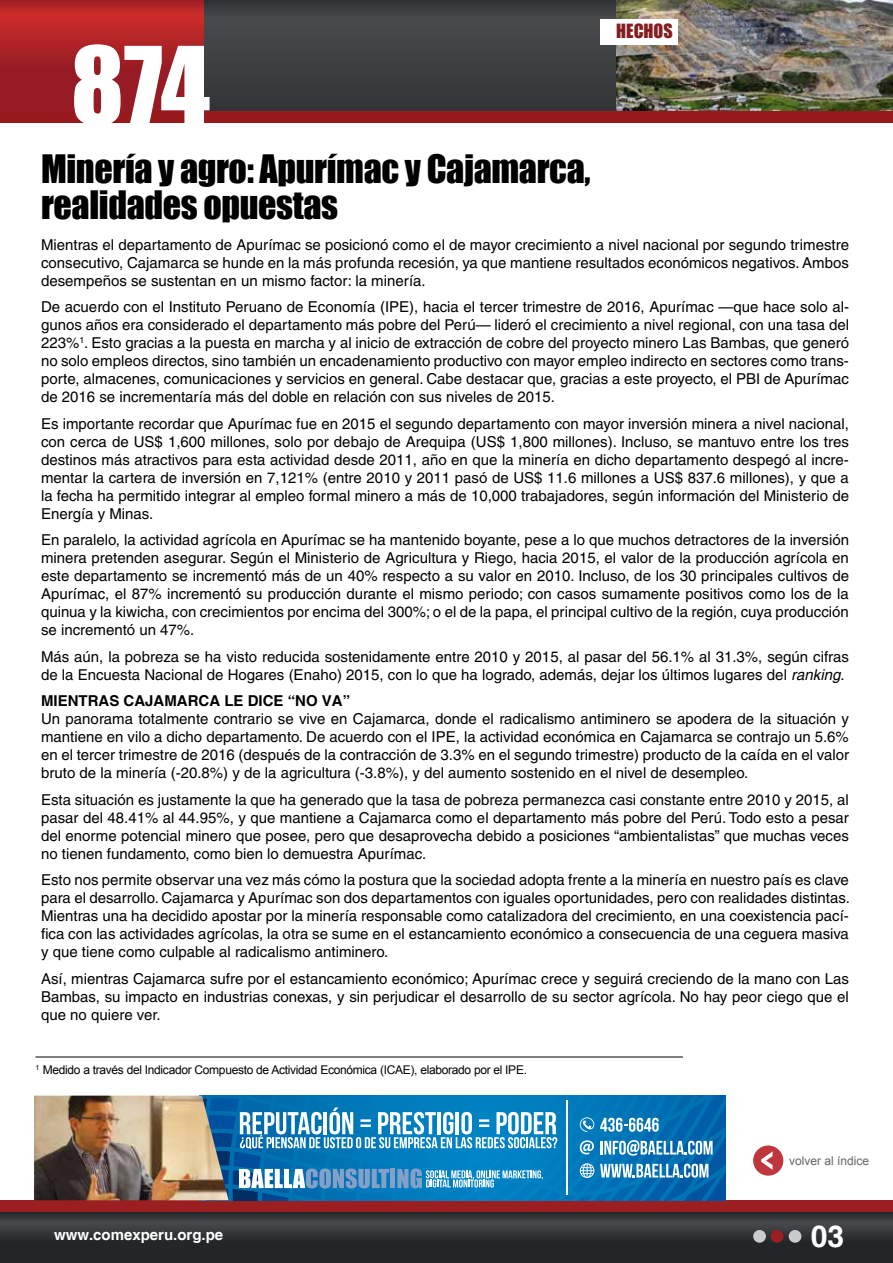
<style>
.page{position:relative;width:893px;height:1263px;background:#fff}
.page>*{position:absolute;margin:0;border:0;box-sizing:border-box;transform-origin:0 0}
.t1{font:99px "Impact";color:#fff}
.t2{font:36px/36px "Impact";letter-spacing:-.01em;color:#000}
.t3{font:700 30px "Helvetica";color:#fff}
.t4{font:18px "Impact";color:#831f21}
.t5{font:15px/18px "Helvetica";color:#000;text-align:justify}
.t6{font:700 15px "Helvetica";color:#000}
.t7{font:700 15px "Helvetica";color:#fff}
.t8{font:12px "Arial";letter-spacing:-.025em;color:#000}
.t9{font:12px "Arial";color:#636465}
.s1{font-style:italic}
</style>
<div class="page">
<div style="left:200px;top:0;width:693px;height:123px;background:#3d3f41"></div>
<img style="left:616px;top:0;width:277px;height:111px">
<svg style="left:0;top:1212px;width:893px;height:51px;background:#2d3033"></svg>
<div style="left:0;top:1200px;width:893px;height:12px;background:#9b1f21"></div>
<div style="left:753px;top:1230px;width:13px;height:13px;background:#c9cccc;border-radius:50%"></div>
<div style="left:771px;top:1230px;width:12px;height:13px;background:#9b1f21;border-radius:50%"></div>
<div style="left:789px;top:1230px;width:12px;height:13px;background:#c9cccc;border-radius:50%"></div>
<div style="left:753px;top:1145px;width:30px;height:31px;background:#bf363d;border-radius:50%"></div>
<svg style="left:761px;top:1152px;width:11px;height:18px"></svg>
<svg style="left:0;top:0;width:203px;height:111px;background:#a72026"></svg>
<div style="left:0;top:111px;width:893px;height:12px;background:#991a1c"></div>
<div style="left:600px;top:19px;width:78px;height:25px;background:#fff"></div>
<img style="left:34px;top:1095px;width:165px;height:105px">
<svg style="left:199px;top:1095px;width:526px;height:105px;background:#368ec1"></svg>
<hr style="left:36px;top:1057px;width:647px;height:1px;background:#000">
<h1 class="t1" style="left:71px;top:8px;width:141px">874</h1>
<h2 class="t2" style="left:41px;top:150px;width:551px">Minería y agro: Apurímac y Cajamarca, realidades opuestas</h2>
<p class="t4" style="left:616px;top:17px;width:58px">HECHOS</p>
<p class="t5" style="left:41px;top:235px;width:809px">Mientras el departamento de Apurímac se posicionó como el de mayor crecimiento a nivel nacional por segundo trimestre consecutivo, Cajamarca se hunde en la más profunda recesión, ya que mantiene resultados económicos negativos. Ambos desempeños se sustentan en un mismo factor: la minería.</p>
<p class="t5" style="left:41px;top:298px;width:809px">De acuerdo con el Instituto Peruano de Economía (IPE), hacia el tercer trimestre de 2016, Apurímac —que hace solo al&shy;gunos años era considerado el departamento más pobre del Perú— lideró el crecimiento a nivel regional, con una tasa del 223%<sup>1</sup>. Esto gracias a la puesta en marcha y al inicio de extracción de cobre del proyecto minero Las Bambas, que generó no solo empleos directos, sino también un encadenamiento productivo con mayor empleo indirecto en sectores como trans&shy;porte, almacenes, comunicaciones y servicios en general. Cabe destacar que, gracias a este proyecto, el PBI de Apurímac de 2016 se incrementaría más del doble en relación con sus niveles de 2015.</p>
<p class="t5" style="left:41px;top:414px;width:809px">Es importante recordar que Apurímac fue en 2015 el segundo departamento con mayor inversión minera a nivel nacional, con cerca de US$ 1,600 millones, solo por debajo de Arequipa (US$ 1,800 millones). Incluso, se mantuvo entre los tres destinos más atractivos para esta actividad desde 2011, año en que la minería en dicho departamento despegó al incre&shy;mentar la cartera de inversión en 7,121% (entre 2010 y 2011 pasó de US$ 11.6 millones a US$ 837.6 millones), y que a la fecha ha permitido integrar al empleo formal minero a más de 10,000 trabajadores, según información del Ministerio de Energía y Minas.</p>
<p class="t5" style="left:41px;top:531px;width:809px">En paralelo, la actividad agrícola en Apurímac se ha mantenido boyante, pese a lo que muchos detractores de la inversión minera pretenden asegurar. Según el Ministerio de Agricultura y Riego, hacia 2015, el valor de la producción agrícola en este departamento se incrementó más de un 40% respecto a su valor en 2010. Incluso, de los 30 principales cultivos de Apurímac, el 87% incrementó su producción durante el mismo periodo; con casos sumamente positivos como los de la quinua y la kiwicha, con crecimientos por encima del 300%; o el de la papa, el principal cultivo de la región, cuya producción se incrementó un 47%.</p>
<p class="t5" style="left:41px;top:647px;width:809px">Más aún, la pobreza se ha visto reducida sostenidamente entre 2010 y 2015, al pasar del 56.1% al 31.3%, según cifras de la Encuesta Nacional de Hogares (Enaho) 2015, con lo que ha logrado, además, dejar los últimos lugares del <span class="s1">ranking</span>.</p>
<p class="t6" style="left:41px;top:692px;width:311px">MIENTRAS CAJAMARCA LE DICE “NO VA”</p>
<p class="t5" style="left:41px;top:710px;width:809px">Un panorama totalmente contrario se vive en Cajamarca, donde el radicalismo antiminero se apodera de la situación y mantiene en vilo a dicho departamento. De acuerdo con el IPE, la actividad económica en Cajamarca se contrajo un 5.6% en el tercer trimestre de 2016 (después de la contracción de 3.3% en el segundo trimestre) producto de la caída en el valor bruto de la minería (-20.8%) y de la agricultura (-3.8%), y del aumento sostenido en el nivel de desempleo.</p>
<p class="t5" style="left:41px;top:790px;width:809px">Esta situación es justamente la que ha generado que la tasa de pobreza permanezca casi constante entre 2010 y 2015, al pasar del 48.41% al 44.95%, y que mantiene a Cajamarca como el departamento más pobre del Perú. Todo esto a pesar del enorme potencial minero que posee, pero que desaprovecha debido a posiciones “ambientalistas” que muchas veces no tienen fundamento, como bien lo demuestra Apurímac.</p>
<p class="t5" style="left:41px;top:871px;width:810px">Esto nos permite observar una vez más cómo la postura que la sociedad adopta frente a la minería en nuestro país es clave para el desarrollo. Cajamarca y Apurímac son dos departamentos con iguales oportunidades, pero con realidades distintas.<br>Mientras una ha decidido apostar por la minería responsable como catalizadora del crecimiento, en una coexistencia pací&shy;fica con las actividades agrícolas, la otra se sume en el estancamiento económico a consecuencia de una ceguera masiva y que tiene como culpable al radicalismo antiminero.</p>
<p class="t5" style="left:41px;top:969px;width:809px">Así, mientras Cajamarca sufre por el estancamiento económico; Apurímac crece y seguirá creciendo de la mano con Las Bambas, su impacto en industrias conexas, y sin perjudicar el desarrollo de su sector agrícola. No hay peor ciego que el que no quiere ver.</p>
<p class="t8" style="left:36px;top:1062px;width:493px"><sup>1</sup> Medido a través del Indicador Compuesto de Actividad Económica (ICAE), elaborado por el IPE.</p>
<p class="t7" style="left:54px;top:1226px;width:171px">www.comexperu.org.pe</p>
<p class="t9" style="left:789px;top:1153px;width:82px">volver al índice</p>
<h3 class="t3" style="left:811px;top:1218px;width:35px">03</h3>
</div>
